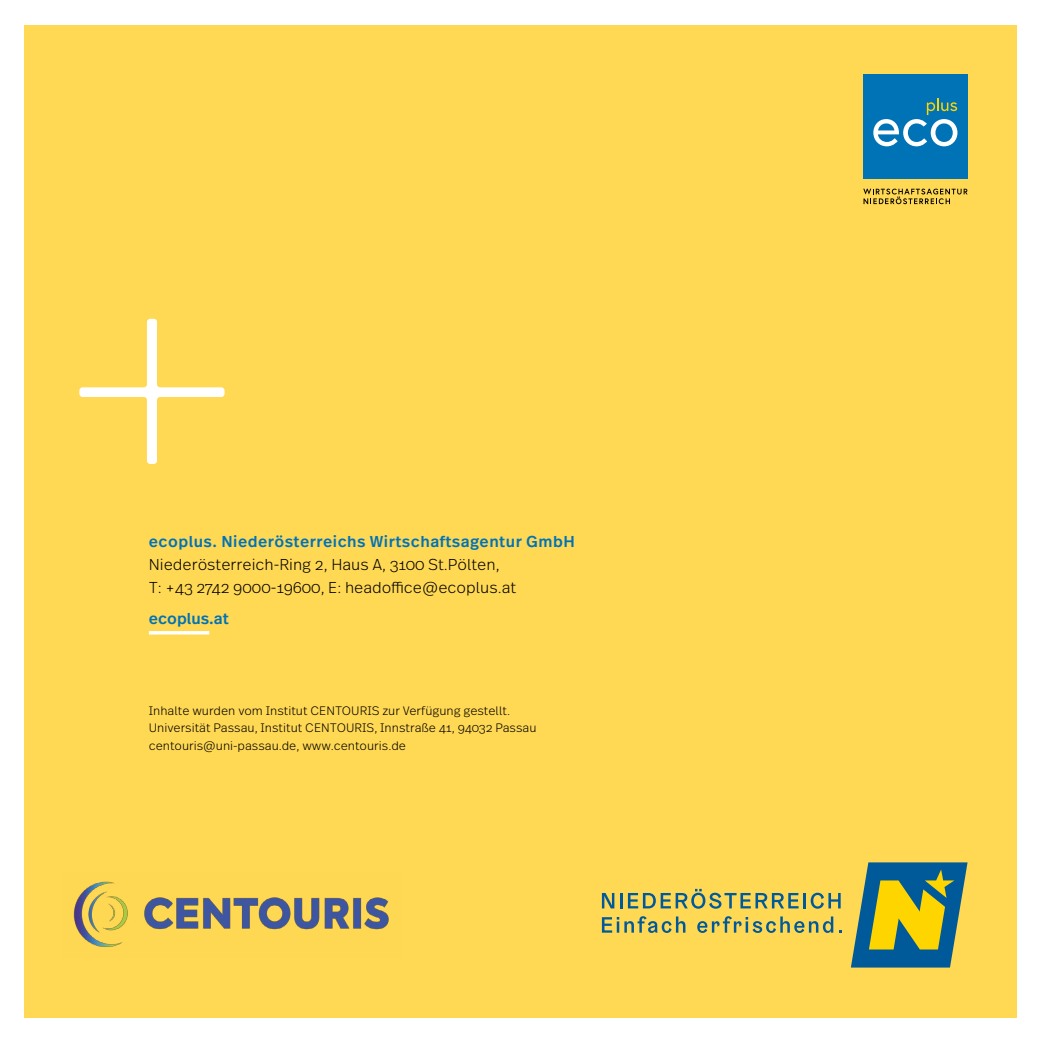
<style>
.page{position:relative;width:1042px;height:1042px;background:#fff}
.page>*{position:absolute;margin:0;border:0;box-sizing:border-box;transform-origin:0 0}
.t1{font:300 15.75px/22.8px "Real Text Pro";color:#000}
.t2{font:500 15.75px "Real Text Pro";letter-spacing:.03em;color:#0072b6}
.t3{font:500 15.75px "Real Text Pro";color:#0072b6}
.t4{font:300 12.25px/17.5px "Real Text Pro";color:#000}
</style>
<div class="page">
<div style="left:25px;top:25px;width:992px;height:992px;background:#ffd854"></div>
<div style="left:863px;top:74px;width:104px;height:105px;background:#0072b6"></div>
<svg style="left:873px;top:98px;width:84px;height:48px"></svg>
<svg style="left:863px;top:189px;width:104px;height:15px"></svg>
<svg style="left:602px;top:893px;width:12px;height:15px"></svg>
<svg style="left:620px;top:893px;width:2px;height:15px"></svg>
<svg style="left:628px;top:889px;width:170px;height:19px"></svg>
<hr style="left:803px;top:893px;width:3px;height:15px;background:#005a9a">
<svg style="left:810px;top:892px;width:30px;height:16px"></svg>
<svg style="left:602px;top:916px;width:83px;height:17px"></svg>
<svg style="left:697px;top:916px;width:144px;height:17px"></svg>
<svg style="left:851px;top:862px;width:116px;height:105px"></svg>
<img style="left:73px;top:881px;width:316px;height:66px">
<hr style="left:149px;top:631px;width:60px;height:3px;background:#fff">
<svg style="left:79px;top:319px;width:146px;height:145px"></svg>
<p class="t2" style="left:149px;top:530px;width:427px">ecoplus. Niederösterreichs Wirtschaftsagentur GmbH</p>
<p class="t1" style="left:149px;top:552px;width:369px">Niederösterreich-Ring 2, Haus A, 3100 St.Pölten,<br>T: +43 2742 9000-19600, E: headoffice@ecoplus.at</p>
<p class="t3" style="left:149px;top:607px;width:82px">ecoplus.at</p>
<p class="t4" style="left:149px;top:701px;width:389px">Inhalte wurden vom Institut CENTOURIS zur Verfügung gestellt.<br>Universität Passau, Institut CENTOURIS, Innstraße 41, 94032 Passau centouris@uni-passau.de, www.centouris.de</p>
</div>
